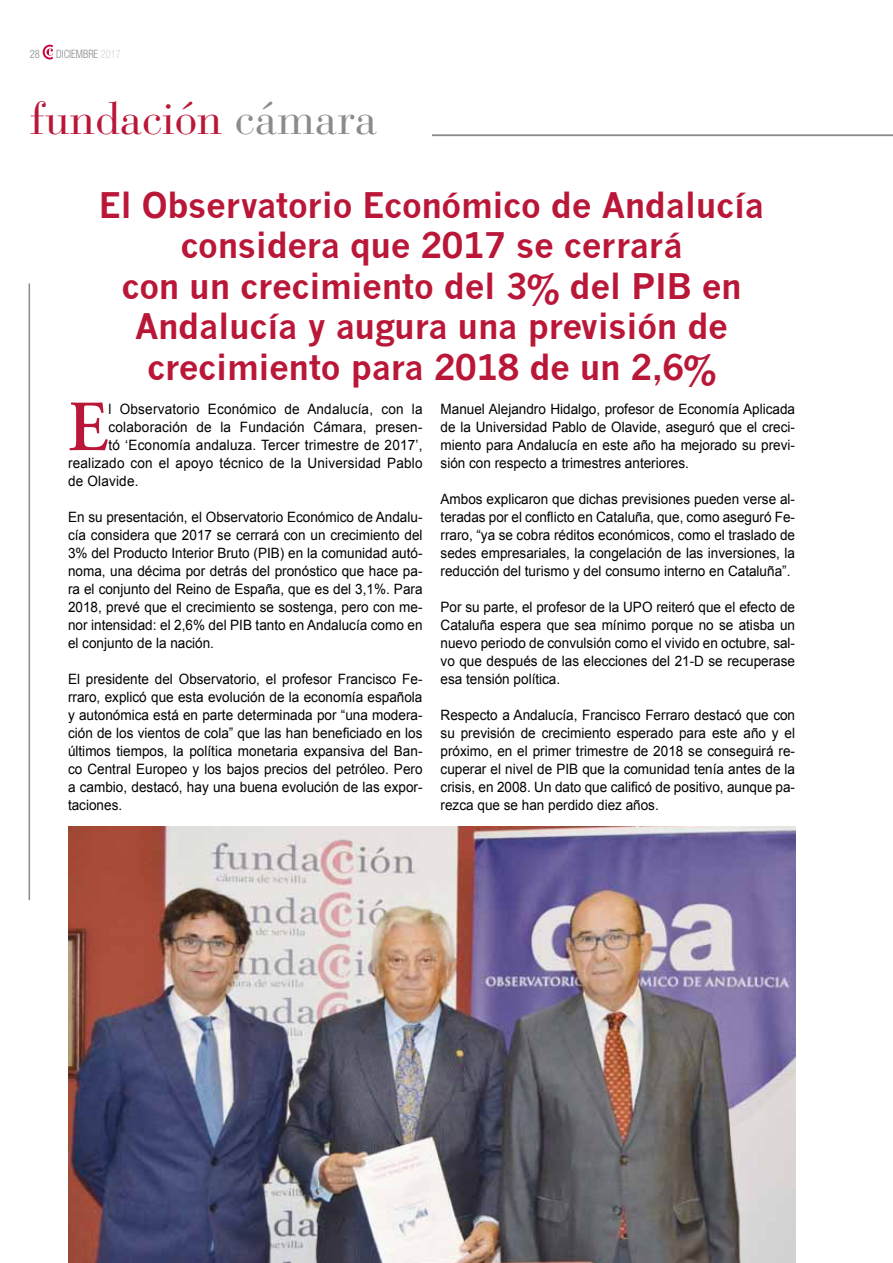
<style>
.page{position:relative;width:893px;height:1263px;background:#fff}
.page>*{position:absolute;margin:0;border:0;box-sizing:border-box;transform-origin:0 0}
.t1{font:600 71.85px "Adobe Garamond Pro";color:#ba1738;scale:.95 1}
.t2{font:45px "Bauer Bodoni";color:#ba1738}
.t3{font:700 34.5px/40.5px "News Gothic";letter-spacing:-.01em;color:#ba1738;text-align:center}
.t4{font:14.25px/18px "Arial";color:#000;text-align:justify;scale:.95 1}
.t5{font:300 condensed 11.55px "Helvetica Neue";color:#8a8b8c;scale:.91 1}
.s1{color:#d3d3d4}
.s2{color:#8a8b8c}
</style>
<div class="page">
<svg style="left:43px;top:45px;width:10px;height:14px"></svg>
<hr style="left:29px;top:283px;width:1px;height:617px;background:#8a8b8c">
<hr style="left:364px;top:135px;width:529px;height:1px;background:#8a8b8c">
<div style="left:354px;top:100px;width:78px;height:44px;background:#fff"></div>
<img style="left:68px;top:826px;width:727px;height:437px">
<p class="t5" style="left:30px;top:47px;width:13px">28</p>
<p class="t5" style="left:56px;top:47px;width:73px">DICIEMBRE <span class="s1">2017</span></p>
<h2 class="t2" style="left:30px;top:101px;width:349px">fundación <span class="s2">cámara</span></h2>
<h3 class="t3" style="left:99px;top:188px;width:667px">El observatorio Económico de andalucía considera que 2017 se cerrará<br>con un crecimiento del 3% del pib en andalucía y augura una previsión de crecimiento para 2018 de un 2,6%</h3>
<h1 class="t1" style="left:68px;top:399px;width:43px">E</h1>
<p class="t4" style="left:109px;top:401px;width:332px">l Observatorio Económico de Andalucía, con la</p>
<p class="t4" style="left:441px;top:401px;width:375px">Manuel Alejandro Hidalgo, profesor de Economía Aplicada de la Universidad Pablo de Olavide, aseguró que el creci&shy;miento para Andalucía en este año ha mejorado su previ&shy;sión con respecto a trimestres anteriores.</p>
<p class="t4" style="left:441px;top:491px;width:375px">Ambos explicaron que dichas previsiones pueden verse al&shy;teradas por el conflicto en Cataluña, que, como aseguró Fe&shy;rraro, “ya se cobra réditos económicos, como el traslado de sedes empresariales, la congelación de las inversiones, la reducción del turismo y del consumo interno en Cataluña”.</p>
<p class="t4" style="left:441px;top:599px;width:375px">Por su parte, el profesor de la UPO reiteró que el efecto de Cataluña espera que sea mínimo porque no se atisba un nuevo periodo de convulsión como el vivido en octubre, sal&shy;vo que después de las elecciones del 21-D se recuperase esa tensión política.</p>
<p class="t4" style="left:441px;top:707px;width:375px">Respecto a Andalucía, Francisco Ferraro destacó que con su previsión de crecimiento esperado para este año y el próximo, en el primer trimestre de 2018 se conseguirá re&shy;cuperar el nivel de PIB que la comunidad tenía antes de la crisis, en 2008. Un dato que calificó de positivo, aunque pa&shy;rezca que se han perdido diez años.</p>
<p class="t4" style="left:109px;top:419px;width:332px">colaboración de la Fundación Cámara, presen-</p>
<p class="t4" style="left:109px;top:437px;width:332px">tó ‘Economía andaluza. Tercer trimestre de 2017’,</p>
<p class="t4" style="left:68px;top:455px;width:375px">realizado con el apoyo técnico de la Universidad Pablo</p>
<p class="t4" style="left:68px;top:473px;width:76px">de Olavide.</p>
<p class="t4" style="left:68px;top:509px;width:375px">En su presentación, el Observatorio Económico de Andalu&shy;cía considera que 2017 se cerrará con un crecimiento del 3% del Producto Interior Bruto (PIB) en la comunidad autó&shy;noma, una décima por detrás del pronóstico que hace pa&shy;ra el conjunto del Reino de España, que es del 3,1%. Para 2018, prevé que el crecimiento se sostenga, pero con me&shy;nor intensidad: el 2,6% del PIB tanto en Andalucía como en el conjunto de la nación.</p>
<p class="t4" style="left:68px;top:671px;width:375px">El presidente del Observatorio, el profesor Francisco Fe&shy;rraro, explicó que esta evolución de la economía española y autonómica está en parte determinada por “una modera&shy;ción de los vientos de cola” que las han beneficiado en los últimos tiempos, la política monetaria expansiva del Ban&shy;co Central Europeo y los bajos precios del petróleo. Pero a cambio, destacó, hay una buena evolución de las expor&shy;taciones.</p>
</div>
